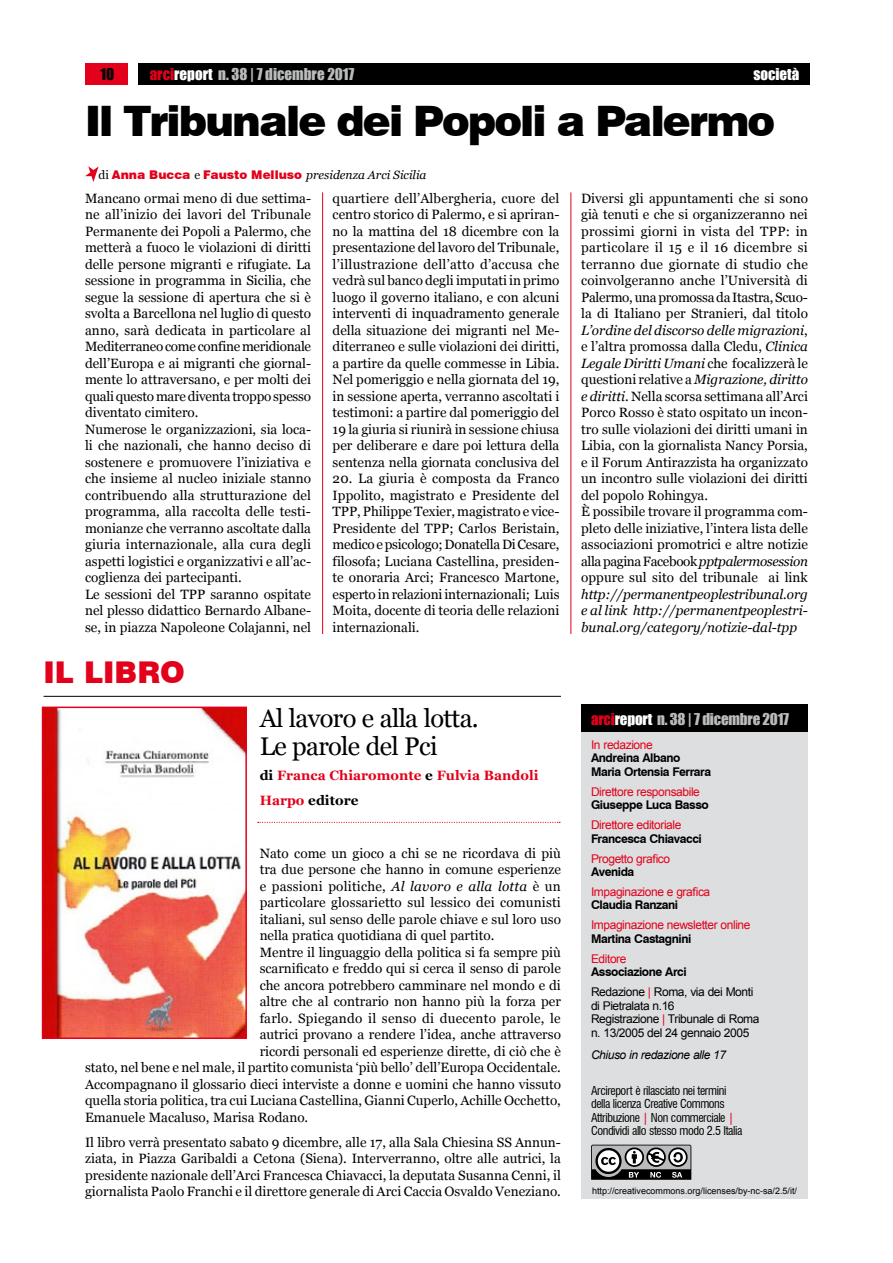
<style>
.page{position:relative;width:893px;height:1263px;background:#fff}
.page>*{position:absolute;margin:0;border:0;box-sizing:border-box;transform-origin:0 0}
.t1{font:900 42px "Swiss 721 BT";letter-spacing:-.045em;color:#000}
.t2{font:900 30px "Swiss 721 BT";color:#e2001a}
.t3{font:25.5px/28.5px "Georgia";letter-spacing:-.025em;color:#000}
.t4{font:15px "Impact";color:#b9bbbc}
.t5{font:15px "Impact";color:#fff}
.t6{font:15px "Impact";color:#000}
.t7{font:13.5px/16.5px "Georgia";color:#000;text-align:justify}
.t8{font:italic 13.5px/16.5px "Georgia";color:#000;text-align:justify}
.t9{font:700 13.5px/25px "Georgia";color:#e2001a}
.t10{font:13.5px "Georgia";letter-spacing:.02em;color:#000}
.t11{font:12px "Arial";letter-spacing:-.035em;color:#e2001a}
.t12{font:700 12px/13.5px "Swiss 721 BT";letter-spacing:-.035em;color:#000}
.t13{font:condensed 12px/13.5px "Swiss 721 BT";letter-spacing:-.035em;color:#000}
.t14{font:12px/13.5px "Arial";letter-spacing:-.035em;color:#000}
.t15{font:900 12px "Swiss 721 BT";color:#e2001a}
.t16{font:italic 12px "Arial";letter-spacing:-.035em;color:#000}
.t17{font:9px "Arial";color:#000}
.s1{color:#e2001a}
.s2{color:#fff}
.s3{font-family:"Georgia";font-weight:400;color:#000}
.s4{font-family:"Georgia";font-weight:400;font-style:italic;color:#000}
.s5{color:#000}
.s6{font-style:italic}
</style>
<div class="page">
<div style="left:85px;top:64px;width:43px;height:21px;background:#e2001a"></div>
<div style="left:138px;top:64px;width:672px;height:21px;background:#000"></div>
<div style="left:581px;top:704px;width:227px;height:495px;background:#dddedf"></div>
<div style="left:581px;top:704px;width:227px;height:28px;background:#000"></div>
<svg style="left:591px;top:1145px;width:100px;height:35px;background:#747575"></svg>
<hr style="left:322px;top:192px;width:1px;height:442px;background:#e2001a">
<hr style="left:570px;top:192px;width:1px;height:442px;background:#e2001a">
<hr style="left:44px;top:696px;width:517px;height:1px;background:#000">
<img style="left:45px;top:709px;width:199px;height:327px">
<div style="left:42px;top:706px;width:205px;height:333px;border:2px solid #e2001a"></div>
<svg style="left:258px;top:822px;width:302px;height:1px"></svg>
<svg style="left:85px;top:166px;width:14px;height:16px"></svg>
<p class="t6" style="left:100px;top:62px;width:15px">10</p>
<p class="t4" style="left:150px;top:62px;width:206px"><span class="s1">arci</span><span class="s2">report</span> n. 38 | 7 dicembre 2017</p>
<p class="t5" style="left:753px;top:62px;width:48px">società</p>
<h1 class="t1" style="left:85px;top:96px;width:692px">Il Tribunale dei Popoli a Palermo</h1>
<p class="t15" style="left:99px;top:167px;width:329px"><span class="s3">di</span> Anna Bucca <span class="s3">e</span> Fausto Melluso <span class="s4">presidenza Arci Sicilia</span></p>
<p class="t7" style="left:85px;top:190px;width:228px;text-align:left">Mancano ormai meno di due settima&shy;ne all’inizio dei lavori del Tribunale Permanente dei Popoli a Palermo, che metterà a fuoco le violazioni di diritti delle persone migranti e rifugiate. La sessione in programma in Sicilia, che segue la sessione di apertura che si è svolta a Barcellona nel luglio di questo anno, sarà dedicata in particolare al Mediterraneo come confine meridionale dell’Europa e ai migranti che giornal&shy;mente lo attraversano, e per molti dei quali questo mare diventa troppo spesso diventato cimitero.<br>Numerose le organizzazioni, sia loca&shy;li che nazionali, che hanno deciso di sostenere e promuovere l’iniziativa e che insieme al nucleo iniziale stanno contribuendo alla strutturazione del programma, alla raccolta delle testi&shy;monianze che verranno ascoltate dalla giuria internazionale, alla cura degli aspetti logistici e organizzativi e all’ac&shy;coglienza dei partecipanti.<br>Le sessioni del TPP saranno ospitate nel plesso didattico Bernardo Albane&shy;se, in piazza Napoleone Colajanni, nel</p>
<p class="t7" style="left:333px;top:190px;width:228px">quartiere dell’Albergheria, cuore del centro storico di Palermo, e si apriran&shy;no la mattina del 18 dicembre con la presentazione del lavoro del Tribunale, l’illustrazione dell’atto d’accusa che vedrà sul banco degli imputati in primo luogo il governo italiano, e con alcuni interventi di inquadramento generale della situazione dei migranti nel Me&shy;diterraneo e sulle violazioni dei diritti, a partire da quelle commesse in Libia.<br>Nel pomeriggio e nella giornata del 19, in sessione aperta, verranno ascoltati i testimoni: a partire dal pomeriggio del 19 la giuria si riunirà in sessione chiusa per deliberare e dare poi lettura della sentenza nella giornata conclusiva del</p>
<p class="t7" style="left:333px;top:470px;width:228px">20. La giuria è composta da Franco Ippolito, magistrato e Presidente del TPP, Philippe Texier, magistrato e vice-Presidente del TPP; Carlos Beristain, medico e psicologo; Donatella Di Cesare, filosofa; Luciana Castellina, presiden&shy;te onoraria Arci; Francesco Martone, esperto in relazioni internazionali; Luis Moita, docente di teoria delle relazioni internazionali.</p>
<h2 class="t2" style="left:44px;top:654px;width:138px">il libro</h2>
<h3 class="t3" style="left:260px;top:704px;width:221px">Al lavoro e alla lotta.<br>Le parole del Pci</h3>
<p class="t9" style="left:260px;top:763px;width:280px"><span class="s5">di</span> Franca Chiaromonte <span class="s5">e</span> Fulvia Bandoli<br>Harpo <span class="s5">editore</span></p>
<p class="t7" style="left:260px;top:845px;width:303px">Nato come un gioco a chi se ne ricordava di più</p>
<p class="t7" style="left:260px;top:861px;width:303px">tra due persone che hanno in comune esperienze</p>
<p class="t7" style="left:260px;top:878px;width:303px">e passioni politiche, <span class="s6">Al lavoro e alla lotta</span> è un</p>
<p class="t7" style="left:260px;top:894px;width:303px">particolare glossarietto sul lessico dei comunisti</p>
<p class="t7" style="left:260px;top:911px;width:303px">italiani, sul senso delle parole chiave e sul loro uso</p>
<p class="t7" style="left:260px;top:927px;width:236px">nella pratica quotidiana di quel partito.</p>
<p class="t7" style="left:260px;top:944px;width:303px">Mentre il linguaggio della politica si fa sempre più</p>
<p class="t7" style="left:260px;top:960px;width:303px">scarnificato e freddo qui si cerca il senso di parole</p>
<p class="t7" style="left:260px;top:977px;width:303px">che ancora potrebbero camminare nel mondo e di</p>
<p class="t7" style="left:260px;top:993px;width:303px">altre che al contrario non hanno più la forza per</p>
<p class="t10" style="left:260px;top:1010px;width:303px">farlo. Spiegando il senso di duecento parole, le</p>
<p class="t7" style="left:260px;top:1026px;width:303px">autrici provano a rendere l’idea, anche attraverso</p>
<p class="t7" style="left:260px;top:1043px;width:303px">ricordi personali ed esperienze dirette, di ciò che è</p>
<p class="t7" style="left:85px;top:1059px;width:477px">stato, nel bene e nel male, il partito comunista ‘più bello’ dell’Europa Occidentale.</p>
<p class="t7" style="left:85px;top:1076px;width:477px">Accompagnano il glossario dieci interviste a donne e uomini che hanno vissuto</p>
<p class="t7" style="left:85px;top:1092px;width:477px">quella storia politica, tra cui Luciana Castellina, Gianni Cuperlo, Achille Occhetto,</p>
<p class="t7" style="left:85px;top:1109px;width:225px">Emanuele Macaluso, Marisa Rodano.</p>
<p class="t7" style="left:85px;top:1134px;width:477px">Il libro verrà presentato sabato 9 dicembre, alle 17, alla Sala Chiesina SS Annun&shy;ziata, in Piazza Garibaldi a Cetona (Siena). Interverranno, oltre alle autrici, la presidente nazionale dell’Arci Francesca Chiavacci, la deputata Susanna Cenni, il giornalista Paolo Franchi e il direttore generale di Arci Caccia Osvaldo Veneziano.</p>
<p class="t7" style="left:581px;top:190px;width:228px;text-align:left">Diversi gli appuntamenti che si sono già tenuti e che si organizzeranno nei prossimi giorni in vista del TPP: in particolare il 15 e il 16 dicembre si terranno due giornate di studio che coinvolgeranno anche l’Università di Palermo, una promossa da Itastra, Scuo&shy;la di Italiano per Stranieri, dal titolo <span class="s6">L’ordine del discorso delle migrazioni</span>, e l’altra promossa dalla Cledu, <span class="s6">Clinica Legale Diritti Umani</span> che focalizzerà le questioni relative a <span class="s6">Migrazione, diritto e diritti</span>. Nella scorsa settimana all’Arci Porco Rosso è stato ospitato un incon&shy;tro sulle violazioni dei diritti umani in Libia, con la giornalista Nancy Porsia, e il Forum Antirazzista ha organizzato un incontro sulle violazioni dei diritti del popolo Rohingya.<br>È possibile trovare il programma com&shy;pleto delle iniziative, l’intera lista delle associazioni promotrici e altre notizie alla pagina Facebook <span class="s6">pptpalermosession </span>oppure sul sito del tribunale ai link</p>
<p class="t8" style="left:581px;top:586px;width:228px">http://permanentpeoplestribunal.org e al link http://permanentpeoplestri&shy;bunal.org/category/notizie-dal-tpp</p>
<p class="t4" style="left:591px;top:707px;width:200px"><span class="s1">arci</span><span class="s2">report</span> n. 38 | 7 dicembre 2017</p>
<p class="t11" style="left:591px;top:737px;width:63px">In redazione</p>
<p class="t12" style="left:591px;top:751px;width:122px">Andreina Albano<br>Maria Ortensia Ferrara</p>
<p class="t11" style="left:591px;top:784px;width:110px">Direttore responsabile</p>
<p class="t12" style="left:591px;top:798px;width:119px">Giuseppe Luca Basso</p>
<p class="t11" style="left:591px;top:817px;width:92px">Direttore editoriale</p>
<p class="t12" style="left:591px;top:831px;width:112px">Francesca Chiavacci</p>
<p class="t11" style="left:591px;top:850px;width:81px">Progetto grafico</p>
<p class="t12" style="left:591px;top:865px;width:45px">Avenida</p>
<p class="t11" style="left:591px;top:884px;width:121px">Impaginazione e grafica</p>
<p class="t12" style="left:591px;top:898px;width:89px">Claudia Ranzani</p>
<p class="t11" style="left:591px;top:917px;width:161px">Impaginazione newsletter online</p>
<p class="t12" style="left:591px;top:932px;width:102px">Martina Castagnini</p>
<p class="t11" style="left:591px;top:951px;width:37px">Editore</p>
<p class="t12" style="left:591px;top:965px;width:97px">Associazione Arci</p>
<p class="t14" style="left:591px;top:985px;width:170px">Redazione <span class="s1">|</span> Roma, via dei Monti di Pietralata n.16<br>Registrazione <span class="s1">|</span> Tribunale di Roma n. 13/2005 del 24 gennaio 2005</p>
<p class="t16" style="left:591px;top:1047px;width:137px">Chiuso in redazione alle 17</p>
<p class="t13" style="left:591px;top:1083px;width:153px">Arcireport è rilasciato nei termini della licenza Creative Commons Attribuzione <span class="s1">|</span> Non commerciale <span class="s1">| </span>Condividi allo stesso modo 2.5 Italia</p>
<p class="t17" style="left:592px;top:1185px;width:207px">http://creativecommons.org/licenses/by-nc-sa/2.5/it/</p>
</div>
